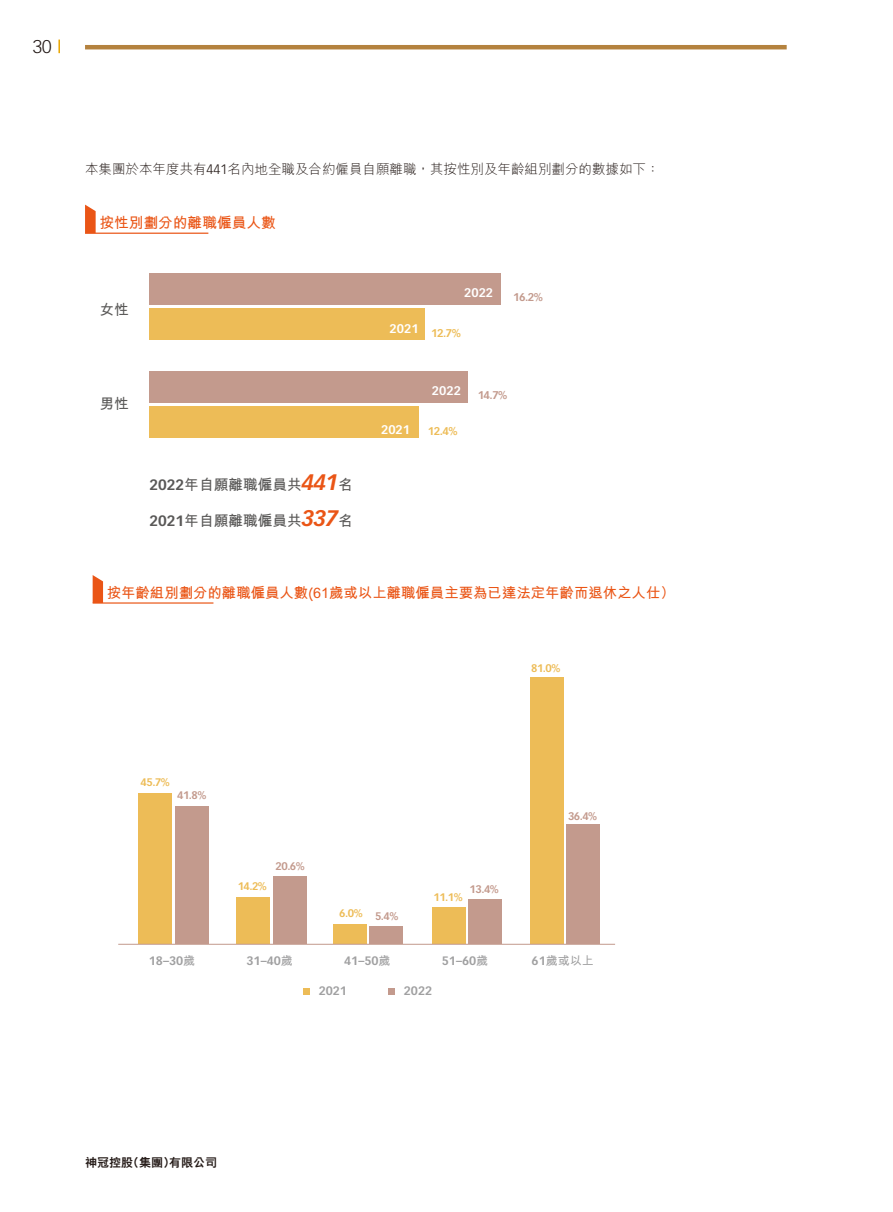
<style>
.page{position:relative;width:893px;height:1212px;background:#fff}
.page>*{position:absolute;margin:0;border:0;box-sizing:border-box;transform-origin:0 0}
.t1{font:300 18px "Vectora LT Std";color:#231916}
.t2{font:700 14.7px "M Hei HK";color:#595857}
.t3{font:700 14.7px "M Hei HK";color:#ea5516}
.t4{font:700 14.4px "M Hei HK";color:#ea5516}
.t5{font:300 13.5px "M Hei HK";color:#231916}
.t6{font:700 12.3px "Vectora LT Std";color:#fff}
.t7{font:700 12px "Vectora LT Std";color:#a0a0a1}
.t8{font:800 12px "M Hei HK";color:#231916}
.t9{font:700 12px "M Hei HK";color:#a0a0a1}
.t10{font:700 11.1px "Vectora LT Std";color:#c39a8d}
.t11{font:700 11.1px "Vectora LT Std";color:#edbc57}
.t12{font:700 10.8px "Vectora LT Std";letter-spacing:-.05em;color:#edbc57}
.t13{font:700 10.8px "Vectora LT Std";letter-spacing:-.05em;color:#c39a8d}
.s1{font-family:"Vectora LT Std"}
.s2{font-family:"Vectora LT Std";font-style:italic;font-size:22.05px;color:#ea5516}
.s3{color:#c39a8d}
.s4{font-family:"M Hei HK"}
</style>
<div class="page">
<hr style="left:85px;top:45px;width:702px;height:4px;background:#b4823e">
<svg style="left:58px;top:40px;width:2px;height:13px"></svg>
<hr style="left:85px;top:233px;width:123px;height:1px;background:#ea5516">
<svg style="left:85px;top:205px;width:11px;height:28px"></svg>
<div style="left:149px;top:309px;width:276px;height:31px;background:#edbc57"></div>
<div style="left:149px;top:407px;width:269px;height:31px;background:#edbc57"></div>
<div style="left:149px;top:273px;width:352px;height:32px;background:#c39a8d"></div>
<div style="left:149px;top:371px;width:319px;height:31px;background:#c39a8d"></div>
<div style="left:175px;top:806px;width:34px;height:138px;background:#c39a8d"></div>
<div style="left:273px;top:876px;width:33px;height:68px;background:#c39a8d"></div>
<div style="left:369px;top:926px;width:34px;height:18px;background:#c39a8d"></div>
<div style="left:468px;top:899px;width:34px;height:45px;background:#c39a8d"></div>
<div style="left:566px;top:824px;width:34px;height:120px;background:#c39a8d"></div>
<div style="left:138px;top:793px;width:34px;height:151px;background:#edbc57"></div>
<div style="left:237px;top:897px;width:33px;height:47px;background:#edbc57"></div>
<div style="left:333px;top:924px;width:34px;height:20px;background:#edbc57"></div>
<div style="left:432px;top:907px;width:33px;height:37px;background:#edbc57"></div>
<div style="left:530px;top:677px;width:34px;height:267px;background:#edbc57"></div>
<hr style="left:118px;top:944px;width:497px;height:1px;background:#c39a8d">
<hr style="left:93px;top:602px;width:120px;height:2px;background:#ea5516">
<svg style="left:93px;top:575px;width:10px;height:27px"></svg>
<div style="left:303px;top:988px;width:7px;height:7px;background:#edbc57"></div>
<div style="left:389px;top:988px;width:6px;height:7px;background:#c39a8d"></div>
<h1 class="t1" style="left:33px;top:36px;width:20px">30</h1>
<p class="t5" style="left:85px;top:162px;width:576px">本集團於本年度共有<span class="s1">441</span>名內地全職及合約僱員自願離職，其按性別及年齡組別劃分的數據如下：</p>
<p class="t3" style="left:99px;top:212px;width:178px">按性別劃分的離職僱員人數</p>
<p class="t2" style="left:99px;top:299px;width:31px">女性</p>
<p class="t2" style="left:99px;top:393px;width:31px">男性</p>
<p class="t2" style="left:149px;top:474px;width:205px"><span class="s1">2022</span>年自願離職僱員共<span class="s2">441</span>名</p>
<p class="t2" style="left:149px;top:510px;width:205px"><span class="s1">2021</span>年自願離職僱員共<span class="s2">337</span>名</p>
<p class="t6" style="left:390px;top:321px;width:31px">2021</p>
<p class="t6" style="left:464px;top:286px;width:31px">2022</p>
<p class="t11" style="left:431px;top:326px;width:31px">12.7%</p>
<p class="t10" style="left:513px;top:290px;width:31px">16.2%</p>
<p class="t6" style="left:381px;top:422px;width:31px">2021</p>
<p class="t6" style="left:432px;top:383px;width:31px">2022</p>
<p class="t11" style="left:428px;top:424px;width:31px">12.4%</p>
<p class="t10" style="left:478px;top:388px;width:31px">14.7%</p>
<p class="t4" style="left:107px;top:582px;width:570px">按年齡組別劃分的離職僱員人數(61歲或以上離職僱員主要為已達法定年齡而退休之人仕）</p>
<p class="t12" style="left:531px;top:661px;width:31px">81.0%</p>
<p class="t12" style="left:141px;top:775px;width:31px">45.7%</p>
<p class="t13" style="left:177px;top:789px;width:31px">41.8%</p>
<p class="t12" style="left:238px;top:880px;width:31px">14.2%</p>
<p class="t13" style="left:276px;top:859px;width:31px">20.6%</p>
<p class="t12" style="left:339px;top:907px;width:61px">6.0% <span class="s3">5.4%</span></p>
<p class="t12" style="left:433px;top:891px;width:31px">11.1%</p>
<p class="t13" style="left:470px;top:883px;width:31px">13.4%</p>
<p class="t13" style="left:568px;top:810px;width:31px">36.4%</p>
<p class="t7" style="left:149px;top:954px;width:48px">18–30<span class="s4">歲</span></p>
<p class="t7" style="left:246px;top:954px;width:48px">31–40<span class="s4">歲</span></p>
<p class="t7" style="left:344px;top:954px;width:48px">41–50<span class="s4">歲</span></p>
<p class="t7" style="left:442px;top:954px;width:48px">51–60<span class="s4">歲</span></p>
<p class="t9" style="left:532px;top:952px;width:64px"><span class="s1">61</span>歲或以上</p>
<p class="t7" style="left:319px;top:983px;width:30px">2021</p>
<p class="t7" style="left:404px;top:983px;width:30px">2022</p>
<p class="t8" style="left:85px;top:1156px;width:133px">神冠控股（集團）有限公司</p>
</div>
